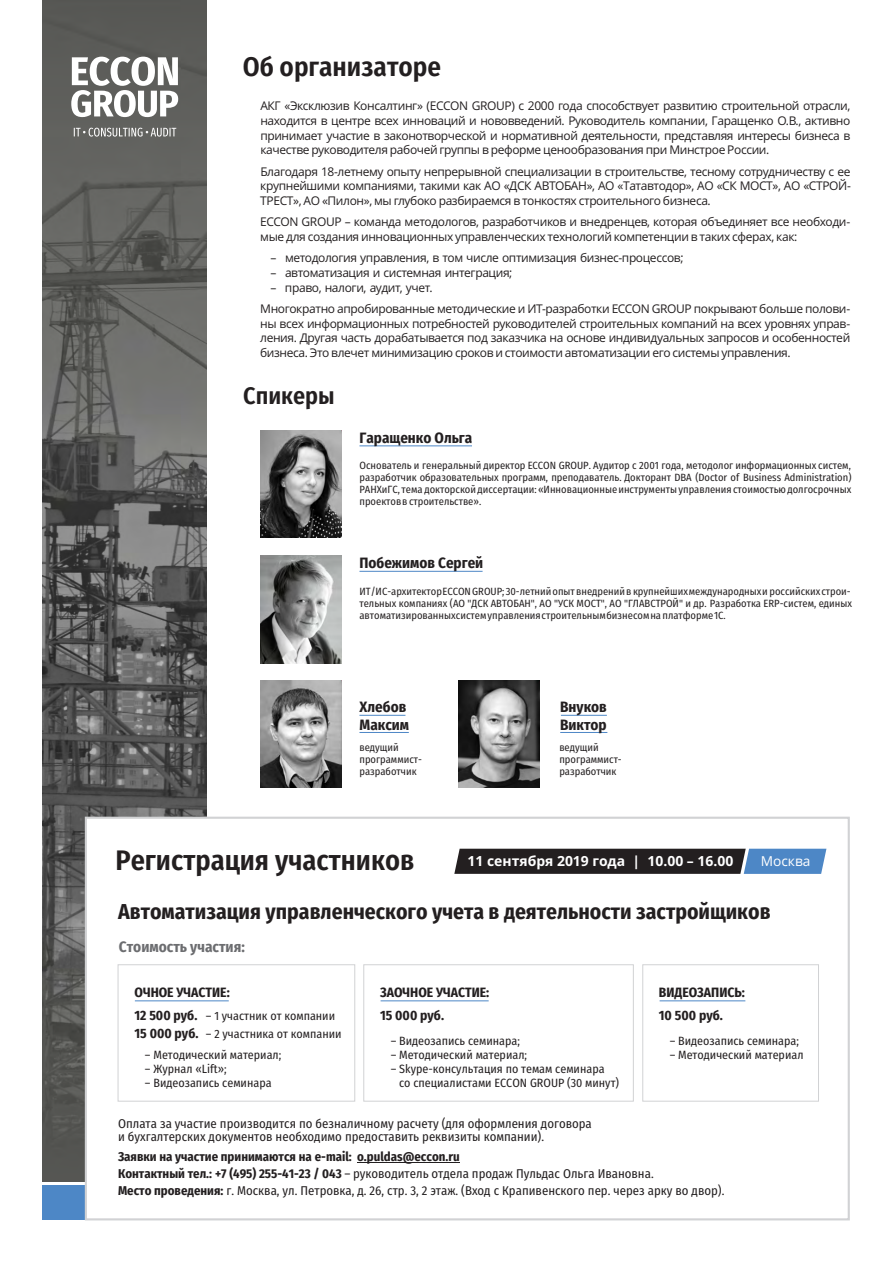
<style>
.page{position:relative;width:893px;height:1263px;background:#fff}
.page>*{position:absolute;margin:0;border:0;box-sizing:border-box;transform-origin:0 0}
.t1{font:600 28.2px "Fira Sans Condensed";color:#231f20}
.t2{font:600 27px "Fira Sans Condensed";color:#231f20}
.t3{font:600 24px "Fira Sans Condensed";color:#231f20}
.t4{font:700 21.6px "Fira Sans Condensed";color:#231f20}
.t5{font:700 15.15px "Fira Sans Condensed";color:#6c6d70}
.t6{font:700 15px/18px "Fira Sans Condensed";color:#231f20}
.t7{font:700 13.95px "Open Sans";color:#fff}
.t8{font:13.65px "Open Sans";color:#fff}
.t9{font:700 13.5px "Fira Sans Condensed";color:#231f20}
.t10{font:12.75px/16.8px "Fira Sans Condensed";color:#231f20}
.t11{font:12px/14.7px "Open Sans";letter-spacing:-.03em;color:#231f20;text-align:justify}
.t12{font:12px/18px "Fira Sans Condensed";color:#231f20}
.t13{font:10.5px/12px "Fira Sans Condensed";color:#231f20}
.s1{font-weight:700;font-size:13.5px}
.s2{font-weight:700}
</style>
<div class="page">
<img style="left:43px;top:0;width:164px;height:1181px">
<img style="left:260px;top:430px;width:82px;height:108px">
<div style="left:43px;top:1185px;width:164px;height:35px;background:#4d87c6"></div>
<hr style="left:560px;top:732px;width:47px;height:1px;background:#4d87c6">
<svg style="left:71px;top:57px;width:107px;height:60px"></svg>
<svg style="left:74px;top:128px;width:102px;height:9px"></svg>
<hr style="left:359px;top:445px;width:113px;height:1px;background:#4d87c6">
<hr style="left:359px;top:571px;width:124px;height:1px;background:#4d87c6">
<img style="left:260px;top:556px;width:82px;height:107px">
<img style="left:459px;top:681px;width:81px;height:107px">
<hr style="left:359px;top:715px;width:46px;height:1px;background:#4d87c6">
<hr style="left:359px;top:732px;width:50px;height:1px;background:#4d87c6">
<hr style="left:561px;top:715px;width:46px;height:1px;background:#4d87c6">
<img style="left:260px;top:681px;width:82px;height:107px">
<div style="left:85px;top:817px;width:765px;height:403px;background:#fff;border:2px solid #d1d2d4"></div>
<svg style="left:454px;top:849px;width:372px;height:25px;background:#313a48"></svg>
<hr style="left:357px;top:1162px;width:103px;height:1px;background:#231f20">
<div style="left:118px;top:964px;width:237px;height:137px;border:1px solid #d1d2d4"></div>
<hr style="left:135px;top:1000px;width:94px;height:1px;background:#4d87c6">
<div style="left:363px;top:964px;width:271px;height:137px;border:1px solid #d1d2d4"></div>
<hr style="left:381px;top:1000px;width:108px;height:1px;background:#4d87c6">
<div style="left:642px;top:964px;width:177px;height:137px;border:1px solid #d1d2d4"></div>
<hr style="left:660px;top:1000px;width:85px;height:1px;background:#4d87c6">
<h2 class="t2" style="left:243px;top:51px;width:200px">Об организаторе</h2>
<p class="t11" style="left:260px;top:100px;width:592px">АКГ «Эксклюзив Консалтинг» (ЕССОN GROUP) с 2000 года способствует развитию строительной отрасли, находится в центре всех инноваций и нововведений. Руководитель компании, Гаращенко О.В., активно принимает участие в законотворческой и нормативной деятельности, представляя интересы бизнеса в качестве руководителя рабочей группы в реформе ценообразования при Минстрое России.</p>
<p class="t11" style="left:260px;top:165px;width:592px">Благодаря 18-летнему опыту непрерывной специализации в строительcтве, тесному сотрудничеству с ее крупнейшими компаниями, такими как АО «ДСК АВТОБАН», АО «Татавтодор», АО «СК МОСТ», АО «СТРОЙ-ТРЕСТ», АО «Пилон», мы глубоко разбираемся в тонкостях строительного бизнеса.</p>
<p class="t11" style="left:260px;top:216px;width:592px">ECCON GROUP – команда методологов, разработчиков и внедренцев, которая объединяет все необходи&shy;мые для создания инновационных управленческих технологий компетенции в таких сферах, как:</p>
<p class="t11" style="left:270px;top:252px;width:415px">– методология управления, в том числе оптимизация бизнес-процессов;</p>
<p class="t11" style="left:270px;top:267px;width:244px">– автоматизация и системная интеграция;</p>
<p class="t11" style="left:260px;top:278px;width:592px;line-height:21.3px;text-indent:10px">– право, налоги, аудит, учет.<br>Многократно апробированные методические и ИТ-разработки ECCON GROUP покрывают больше полови-</p>
<p class="t11" style="left:260px;top:317px;width:592px">ны всех информационных потребностей руководителей строительных компаний на всех уровнях управ&shy;ления. Другая часть дорабатывается под заказчика на основе индивидуальных запросов и особенностей бизнеса. Это влечет минимизацию сроков и стоимости автоматизации его системы управления.</p>
<h3 class="t3" style="left:243px;top:381px;width:93px">Спикеры</h3>
<p class="t6" style="left:359px;top:429px;width:114px">Гаращенко Ольга</p>
<p class="t13" style="left:359px;top:460px;width:493px;text-align:justify">Основатель и генеральный директор ECCON GROUP. Аудитор с 2001 года, методолог информационных систем, разработчик образовательных программ, преподаватель. Докторант DBA (Doctor of Business Administration)<br>РАНХиГС, тема докторской диссертации: «Инновационные инструменты управления стоимостью долгосрочных проектов в строительстве».</p>
<p class="t6" style="left:359px;top:554px;width:125px">Побежимов Сергей</p>
<p class="t13" style="left:359px;top:585px;width:494px">ИТ/ИС-архитектор ECCON GROUP; 30-летний опыт внедрений в крупнейших международных и российских строи&shy;тельных компаниях (АО "ДСК АВТОБАН", АО "УСК МОСТ", АО "ГЛАВСТРОЙ" и др. Разработка ERP-систем, единых автоматизированных систем управления строительным бизнесом на платформе 1С.</p>
<p class="t6" style="left:360px;top:698px;width:51px">Хлебов<br>Максим</p>
<p class="t13" style="left:359px;top:742px;width:64px">ведущий программист&shy;разработчик</p>
<p class="t6" style="left:560px;top:698px;width:48px">Внуков<br>Виктор</p>
<p class="t13" style="left:559px;top:742px;width:64px">ведущий программист&shy;разработчик</p>
<h1 class="t1" style="left:115px;top:844px;width:300px">Регистрация участников</h1>
<h3 class="t4" style="left:118px;top:898px;width:654px">Автоматизация управленческого учета в деятельности застройщиков</h3>
<p class="t7" style="left:467px;top:855px;width:267px">11 сентября 2019 года | 10.00 – 16.00</p>
<p class="t8" style="left:761px;top:856px;width:51px">Москва</p>
<p class="t5" style="left:119px;top:937px;width:128px">Стоимость участия:</p>
<p class="t9" style="left:135px;top:984px;width:97px">ОЧНОЕ УЧАСТИЕ:</p>
<p class="t12" style="left:135px;top:1007px;width:209px"><span class="s1">12 500 руб.</span> – 1 участник от компании<br><span class="s1">15 000 руб.</span> – 2 участника от компании</p>
<p class="t12" style="left:145px;top:1046px;width:138px">– Методический материал;</p>
<p class="t12" style="left:145px;top:1060px;width:83px">– Журнал «Lift»;</p>
<p class="t12" style="left:145px;top:1074px;width:128px">– Видеозапись семинара</p>
<p class="t9" style="left:380px;top:984px;width:111px">ЗАОЧНОЕ УЧАСТИЕ:</p>
<p class="t12" style="left:391px;top:1032px;width:131px">– Видеозапись семинара;</p>
<p class="t12" style="left:391px;top:1046px;width:138px">– Методический материал;</p>
<p class="t12" style="left:399px;top:1062px;width:221px;line-height:14px;text-indent:-8px">– Skype-консультация по темам семинара со специалистами ECCON GROUP (30 минут)</p>
<p class="t9" style="left:380px;top:1008px;width:65px">15 000 руб.</p>
<p class="t9" style="left:659px;top:984px;width:88px">ВИДЕОЗАПИСЬ:</p>
<p class="t12" style="left:670px;top:1032px;width:131px">– Видеозапись семинара;</p>
<p class="t12" style="left:670px;top:1046px;width:135px">– Методический материал</p>
<p class="t9" style="left:659px;top:1008px;width:65px">10 500 руб.</p>
<p class="t10" style="left:118px;top:1117px;width:475px;line-height:13px">Оплата за участие производится по безналичному расчету (для оформления договора и бухгалтерских документов необходимо предоставить реквизиты компании).</p>
<p class="t10" style="left:118px;top:1149px;width:608px"><span class="s2">Заявки на участие принимаются на e-mail: o.puldas@eccon.ru<br>Контактный тел.: +7 (495) 255-41-23 / 043</span> – руководитель отдела продаж Пульдас Ольга Ивановна.<br><span class="s2">Место проведения:</span> г. Москва, ул. Петровка, д. 26, стр. 3, 2 этаж. (Вход с Крапивенского пер. через арку во двор).</p>
</div>
